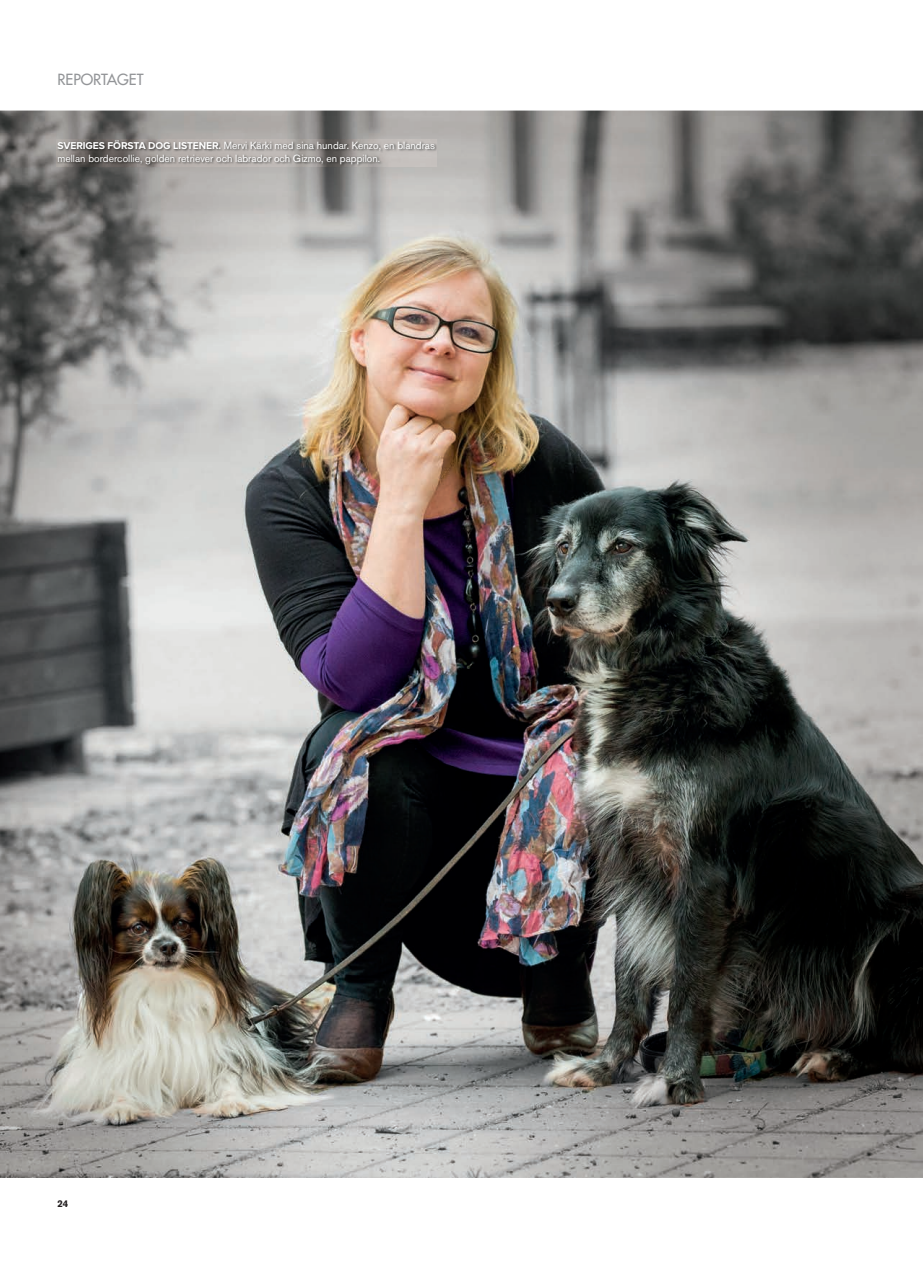
<style>
.page{position:relative;width:923px;height:1263px;background:#fff}
.page>*{position:absolute;margin:0;border:0;box-sizing:border-box;transform-origin:0 0}
.t1{font:500 15px "Futura Std";color:#939598}
.t2{font:10.35px/12.3px "Akzidenz Grotesk BE";color:#fff}
.t3{font:700 9.75px "Akzidenz Grotesk BE";color:#231f20}
.s1{font-family:"Proxima Nova";font-weight:700}
</style>
<div class="page">
<img style="left:0;top:111px;width:923px;height:1067px">
<img style="left:57px;top:140px;width:380px;height:26px">
<h1 class="t1" style="left:57px;top:70px;width:88px">REPORTAGET</h1>
<p class="t2" style="left:57px;top:140px;width:379px"><span class="s1">SVERIGES FÖRSTA DOG LISTENER.</span> Mervi Kärki med sina hundar. Kenzo, en blandras mellan bordercollie, golden retriever och labrador och Gizmo, en pappilon.</p>
<p class="t3" style="left:57px;top:1197px;width:12px">24</p>
</div>
